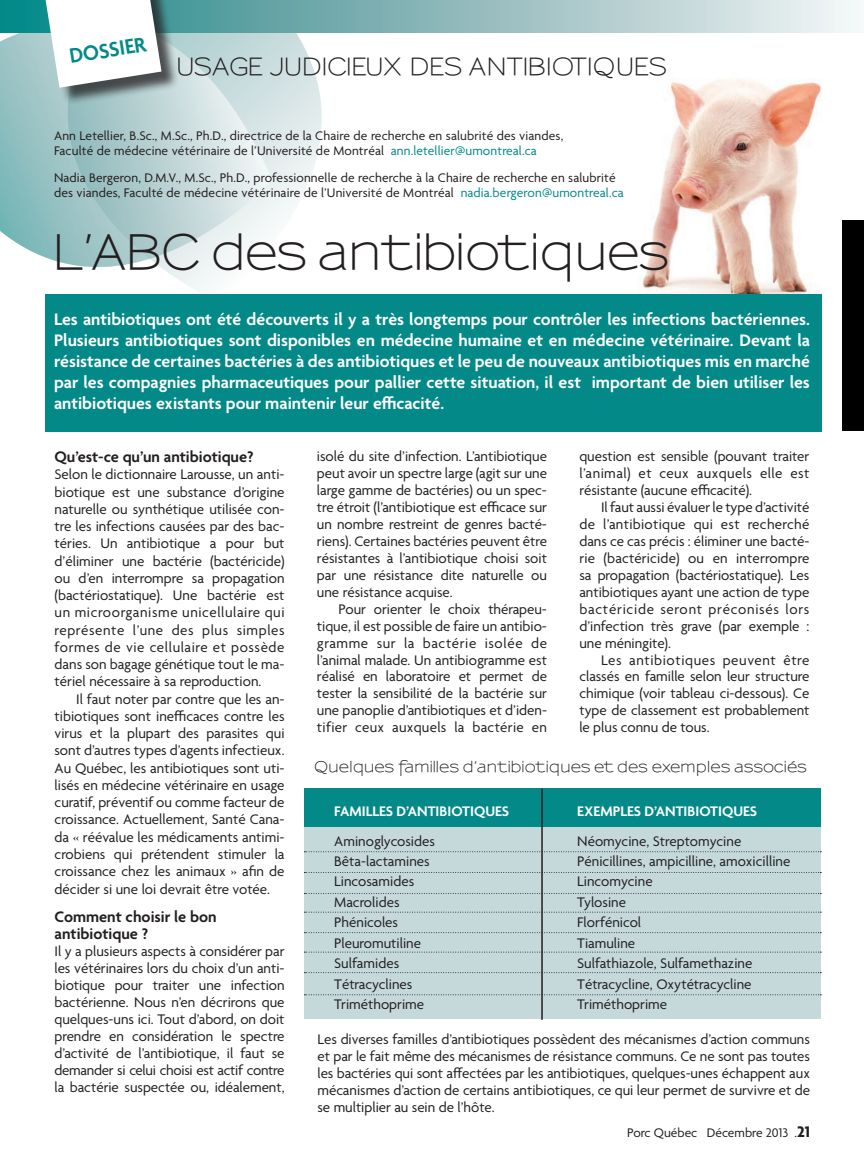
<style>
.page{position:relative;width:864px;height:1175px;background:#fff}
.page>*{position:absolute;margin:0;border:0;box-sizing:border-box;transform-origin:0 0}
.t1{font:600 48px "Sansumi";letter-spacing:-.03em;color:#231f20}
.Pagination{font:600 24px "Sansumi";letter-spacing:-.065em;color:#231f20}
.t2{font:600 22.5px "Agenda";color:#048989;scale:.95 1}
.t3{font:600 18px/21px "Agenda";color:#fff;text-align:justify}
.t4{font:600 16.5px "Agenda";color:#231f20}
.Pagination-2{font:15px/17px "Agenda";color:#231f20;text-align:justify}
.Pagination-3{font:600 15px "Sansumi";letter-spacing:-.01em;color:#231f20}
.Pagination-4{font:600 15px "Agenda";color:#fff}
.Pagination-5{font:13.5px "Agenda";letter-spacing:.01em;color:#231f20}
.s1{color:#048989}
.s2{font-weight:700;font-size:16.5px}
</style>
<div class="page">
<img style="left:639px;top:78px;width:183px;height:216px">
<svg style="left:272px;top:32px;width:128px;height:191px"></svg>
<svg style="left:0;top:32px;width:272px;height:259px"></svg>
<svg style="left:0;top:0;width:856px;height:32px;background:#96c0c2"></svg>
<div style="left:41px;top:0;width:139px;height:106px;background:#231f20;opacity:.75"></div>
<svg style="left:46px;top:0;width:116px;height:88px"></svg>
<div style="left:842px;top:221px;width:22px;height:210px;background:#000001"></div>
<div style="left:45px;top:294px;width:777px;height:137px;background:#048989"></div>
<div style="left:305px;top:788px;width:516px;height:231px;background:#c5d9db"></div>
<div style="left:305px;top:788px;width:516px;height:39px;background:#048989"></div>
<hr style="left:541px;top:788px;width:2px;height:231px;background:#231f20">
<svg style="left:304px;top:851px;width:517px;height:1px"></svg>
<svg style="left:304px;top:872px;width:517px;height:1px"></svg>
<svg style="left:304px;top:893px;width:517px;height:1px"></svg>
<svg style="left:304px;top:911px;width:517px;height:1px"></svg>
<svg style="left:304px;top:932px;width:517px;height:1px"></svg>
<svg style="left:304px;top:951px;width:517px;height:1px"></svg>
<svg style="left:304px;top:972px;width:517px;height:1px"></svg>
<svg style="left:304px;top:994px;width:517px;height:1px"></svg>
<p class="t2" style="left:68px;top:44px;width:83px;rotate:-9deg">DOSSIER</p>
<p class="Pagination" style="left:176px;top:54px;width:494px">USAGE JUDICIEUX DES ANTIBIOTIQUES</p>
<p class="Pagination-5" style="left:54px;top:128px;width:511px">Ann Letellier, B.Sc., M.Sc., Ph.D., directrice de la Chaire de recherche en salubrité des viandes,</p>
<p class="Pagination-5" style="left:54px;top:143px;width:484px">Faculté de médecine vétérinaire de l’Université de Montréal <span class="s1">ann.letellier@umontreal.ca</span></p>
<p class="Pagination-5" style="left:54px;top:170px;width:563px">Nadia Bergeron, D.M.V., M.Sc., Ph.D., professionnelle de recherche à la Chaire de recherche en salubrité</p>
<p class="Pagination-5" style="left:54px;top:185px;width:571px">des viandes, Faculté de médecine vétérinaire de l’Université de Montréal <span class="s1">nadia.bergeron@umontreal.ca</span></p>
<p class="t1" style="left:51px;top:227px;width:620px">L’ABC des antibiotiques</p>
<p class="t3" style="left:54px;top:310px;width:757px">Les antibiotiques ont été découverts il y a très longtemps pour contrôler les infections bactériennes.<br>Plusieurs antibiotiques sont disponibles en médecine humaine et en médecine vétérinaire. Devant la résistance de certaines bactéries à des antibiotiques et le peu de nouveaux antibiotiques mis en marché par les compagnies pharmaceutiques pour pallier cette situation, il est important de bien utiliser les antibiotiques existants pour maintenir leur efficacité.</p>
<p class="t4" style="left:55px;top:448px;width:201px">Qu’est-ce qu’un antibiotique?</p>
<p class="Pagination-2" style="left:55px;top:467px;width:232px">Selon le dictionnaire Larousse, un anti&shy;biotique est une substance d’origine naturelle ou synthétique utilisée con&shy;tre les infections causées par des bac&shy;téries. Un antibiotique a pour but d’éliminer une bactérie (bactéricide) ou d’en interrompre sa propagation (bactériostatique). Une bactérie est un microorganisme unicellulaire qui représente l’une des plus simples formes de vie cellulaire et possède dans son bagage génétique tout le ma&shy;tériel nécessaire à sa reproduction.</p>
<p class="Pagination-2" style="left:55px;top:691px;width:232px;text-indent:22px">Il faut noter par contre que les an&shy;tibiotiques sont inefficaces contre les virus et la plupart des parasites qui sont d’autres types d’agents infectieux.<br>Au Québec, les antibiotiques sont uti&shy;lisés en médecine vétérinaire en usage curatif, préventif ou comme facteur de croissance. Actuellement, Santé Cana&shy;da « réévalue les médicaments antimi&shy;crobiens qui prétendent stimuler la croissance chez les animaux » afin de décider si une loi devrait être votée.</p>
<p class="t4" style="left:55px;top:908px;width:164px">Comment choisir le bon</p>
<p class="t4" style="left:55px;top:925px;width:95px">antibiotique ?</p>
<p class="Pagination-2" style="left:55px;top:944px;width:232px">Il y a plusieurs aspects à considérer par les vétérinaires lors du choix d’un anti&shy;biotique pour traiter une infection bactérienne. Nous n’en décrirons que quelques-uns ici. Tout d’abord, on doit prendre en considération le spectre d’activité de l’antibiotique, il faut se demander si celui choisi est actif contre la bactérie suspectée ou, idéalement,</p>
<p class="Pagination-2" style="left:317px;top:448px;width:232px">isolé du site d’infection. L’antibiotique peut avoir un spectre large (agit sur une large gamme de bactéries) ou un spec&shy;tre étroit (l’antibiotique est efficace sur un nombre restreint de genres bacté&shy;riens). Certaines bactéries peuvent être résistantes à l’antibiotique choisi soit par une résistance dite naturelle ou une résistance acquise.</p>
<p class="Pagination-2" style="left:317px;top:601px;width:232px;text-indent:22px">Pour orienter le choix thérapeu&shy;tique, il est possible de faire un antibio&shy;gramme sur la bactérie isolée de l’animal malade. Un antibiogramme est réalisé en laboratoire et permet de tester la sensibilité de la bactérie sur une panoplie d’antibiotiques et d’iden&shy;tifier ceux auxquels la bactérie en</p>
<p class="Pagination-2" style="left:579px;top:448px;width:232px">question est sensible (pouvant traiter l’animal) et ceux auxquels elle est résistante (aucune efficacité).</p>
<p class="Pagination-2" style="left:579px;top:499px;width:232px;text-indent:22px">Il faut aussi évaluer le type d’activité de l’antibiotique qui est recherché dans ce cas précis : éliminer une bacté&shy;rie (bactéricide) ou en interrompre sa propagation (bactériostatique). Les antibiotiques ayant une action de type bactéricide seront préconisés lors d’infection très grave (par exemple : une méningite).</p>
<p class="Pagination-2" style="left:579px;top:652px;width:232px;text-indent:22px">Les antibiotiques peuvent être classés en famille selon leur structure chimique (voir tableau ci-dessous). Ce type de classement est probablement le plus connu de tous.</p>
<p class="Pagination-3" style="left:314px;top:758px;width:494px">Quelques familles d’antibiotiques et des exemples associés</p>
<p class="Pagination-4" style="left:334px;top:803px;width:177px">FAMILLES D’ANTIBIOTIQUES</p>
<p class="Pagination-4" style="left:577px;top:803px;width:181px">EXEMPLES D’ANTIBIOTIQUES</p>
<p class="Pagination-2" style="left:334px;top:833px;width:102px">Aminoglycosides</p>
<p class="Pagination-2" style="left:577px;top:833px;width:166px">Néomycine, Streptomycine</p>
<p class="Pagination-2" style="left:334px;top:853px;width:97px">Bêta-lactamines</p>
<p class="Pagination-2" style="left:577px;top:853px;width:215px">Pénicillines, ampicilline, amoxicilline</p>
<p class="Pagination-2" style="left:334px;top:874px;width:81px">Lincosamides</p>
<p class="Pagination-2" style="left:577px;top:874px;width:77px">Lincomycine</p>
<p class="Pagination-2" style="left:334px;top:894px;width:67px">Macrolides</p>
<p class="Pagination-2" style="left:577px;top:894px;width:50px">Tylosine</p>
<p class="Pagination-2" style="left:334px;top:915px;width:65px">Phénicoles</p>
<p class="Pagination-2" style="left:577px;top:915px;width:66px">Florfénicol</p>
<p class="Pagination-2" style="left:334px;top:935px;width:88px">Pleuromutiline</p>
<p class="Pagination-2" style="left:577px;top:935px;width:59px">Tiamuline</p>
<p class="Pagination-2" style="left:334px;top:955px;width:66px">Sulfamides</p>
<p class="Pagination-2" style="left:577px;top:955px;width:177px">Sulfathiazole, Sulfamethazine</p>
<p class="Pagination-2" style="left:334px;top:976px;width:80px">Tétracyclines</p>
<p class="Pagination-2" style="left:577px;top:976px;width:176px">Tétracycline, Oxytétracycline</p>
<p class="Pagination-2" style="left:334px;top:996px;width:91px">Triméthoprime</p>
<p class="Pagination-2" style="left:577px;top:996px;width:91px">Triméthoprime</p>
<p class="Pagination-2" style="left:318px;top:1031px;width:494px">Les diverses familles d’antibiotiques possèdent des mécanismes d’action communs et par le fait même des mécanismes de résistance communs. Ce ne sont pas toutes les bactéries qui sont affectées par les antibiotiques, quelques-unes échappent aux mécanismes d’action de certains antibiotiques, ce qui leur permet de survivre et de se multiplier au sein de l’hôte.</p>
<p class="Pagination-5" style="left:627px;top:1125px;width:184px">Porc Québec Décembre 2013 .<span class="s2">21</span></p>
</div>
